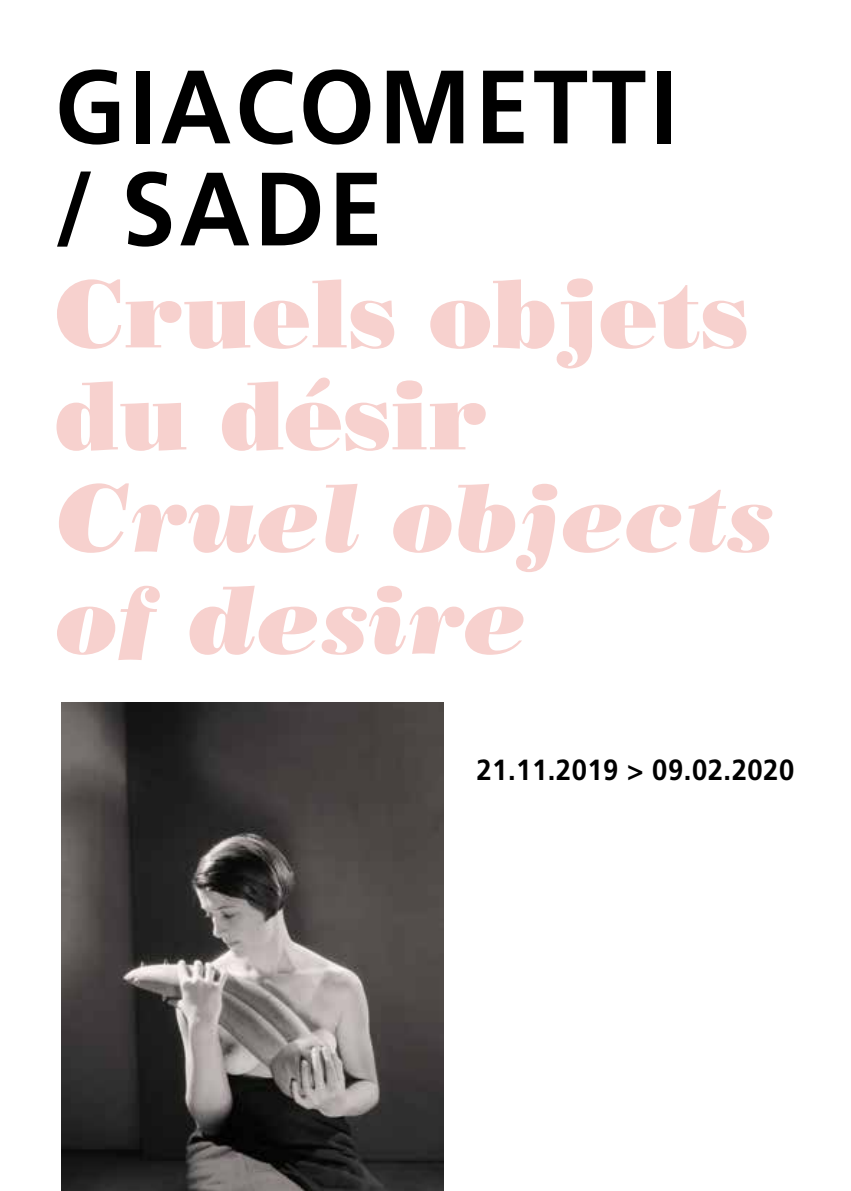
<style>
.page{position:relative;width:851px;height:1191px;background:#fff}
.page>*{position:absolute;margin:0;border:0;box-sizing:border-box;transform-origin:0 0}
.t1{font:700 104px/102px "Frutiger";letter-spacing:.04em;color:#000;scale:.94 1}
.t2{font:italic 96px/102px "Bodoni Poster";color:#f7d1ce}
.t3{font:96px/102px "Bodoni Poster";color:#f7d1ce}
.t4{font:700 29.2px "Frutiger";letter-spacing:.02em;color:#000;scale:.94 1}
</style>
<div class="page">
<img style="left:61px;top:702px;width:382px;height:489px">
<h1 class="t1" style="left:55px;top:55px;width:663px">GIACOMETTI / SADE</h1>
<h2 class="t3" style="left:55px;top:262px;width:695px">Cruels objets du désir</h2>
<h2 class="t2" style="left:55px;top:465px;width:722px">Cruel objects of desire</h2>
<p class="t4" style="left:476px;top:753px;width:339px">21.11.2019 &gt; 09.02.2020</p>
</div>
